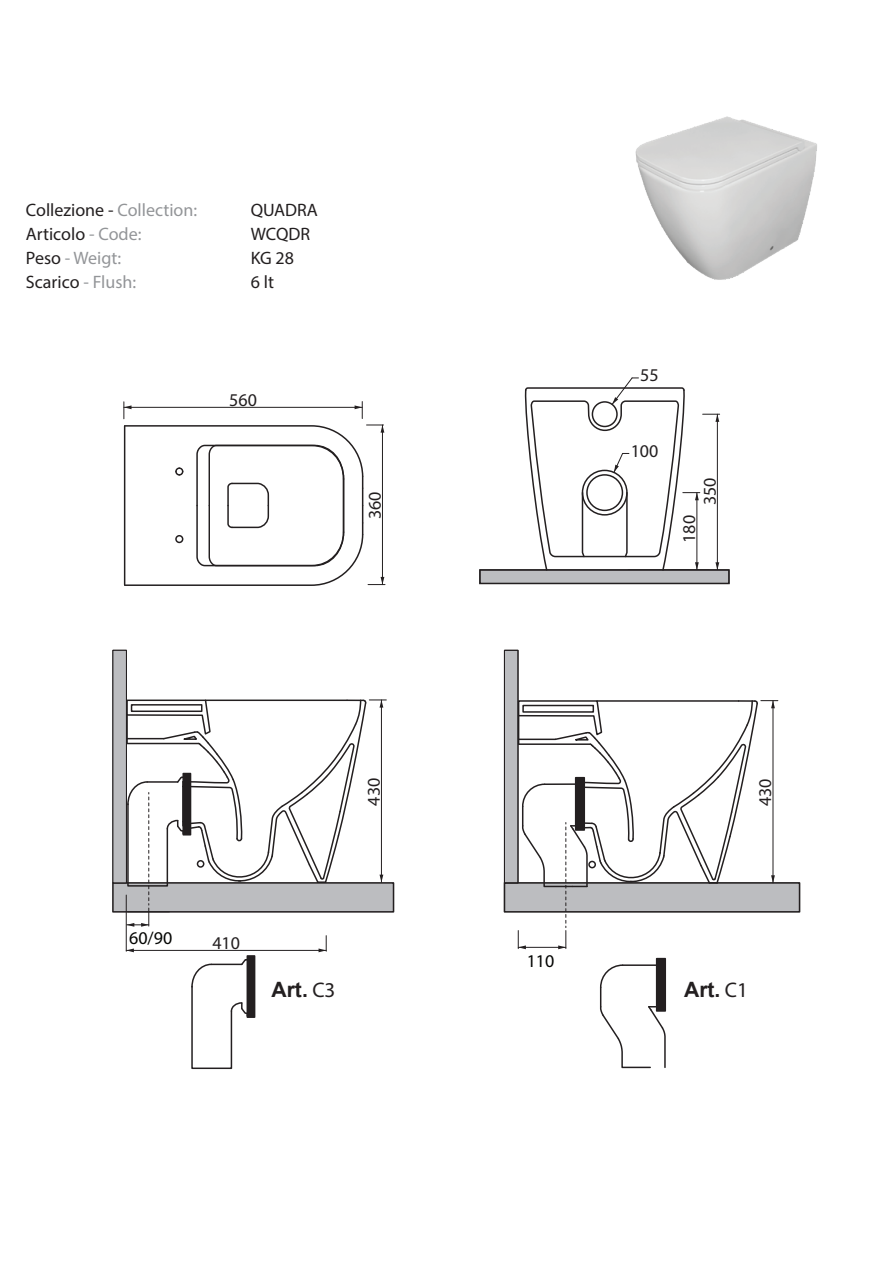
<style>
.page{position:relative;width:893px;height:1263px;background:#fff}
.page>*{position:absolute;margin:0;border:0;box-sizing:border-box;transform-origin:0 0}
.t1{font:700 21.15px "Arial";color:#231f20}
.t2{font:18px/24px "Myriad Pro";color:#231f20}
.t3{font:18px/24px "Myriad Pro";color:#939598}
.t4{font:18px "Myriad Pro";color:#040503}
.s1{color:#231f20}
.s2{color:#939598}
.s3{font-family:"Myriad Pro";font-weight:400}
</style>
<div class="page">
<div style="left:112px;top:882px;width:282px;height:31px;background:#bcbdc0;border:2px solid #231f20"></div>
<img style="left:635px;top:116px;width:182px;height:164px">
<hr style="left:126px;top:895px;width:1px;height:56px;background:#231f20">
<hr style="left:126px;top:950px;width:200px;height:1px;background:#231f20">
<svg style="left:126px;top:948px;width:8px;height:4px"></svg>
<svg style="left:319px;top:936px;width:8px;height:16px"></svg>
<svg style="left:123px;top:401px;width:262px;height:185px"></svg>
<div style="left:479px;top:569px;width:251px;height:15px;background:#bcbdc0"></div>
<div style="left:479px;top:569px;width:250px;height:15px;border:1px solid #231f20"></div>
<svg style="left:524px;top:377px;width:196px;height:195px"></svg>
<div style="left:504px;top:882px;width:296px;height:31px;background:#bcbdc0;border:2px solid #231f20"></div>
<div style="left:504px;top:650px;width:14px;height:233px;background:#bcbdc0"></div>
<div style="left:112px;top:650px;width:15px;height:233px;background:#bcbdc0;border:1px solid #231f20"></div>
<div style="left:504px;top:650px;width:14px;height:233px;border:1px solid #231f20"></div>
<svg style="left:126px;top:699px;width:260px;height:228px"></svg>
<div style="left:182px;top:773px;width:9px;height:62px;background:#231f20;border:2px solid #231f20"></div>
<svg style="left:191px;top:957px;width:56px;height:113px"></svg>
<div style="left:247px;top:955px;width:8px;height:63px;background:#231f20"></div>
<div style="left:656px;top:958px;width:10px;height:54px;background:#231f20"></div>
<svg style="left:600px;top:963px;width:66px;height:106px"></svg>
<svg style="left:517px;top:699px;width:261px;height:250px"></svg>
<p class="t3" style="left:26px;top:198px;width:173px"><span class="s1">Collezione -</span> Collection:<br><span class="s1">Articolo</span> - Code:<br><span class="s1">Peso</span> - Weigt:</p>
<p class="t2" style="left:251px;top:198px;width:69px">QUADRA</p>
<p class="t2" style="left:26px;top:270px;width:112px">Scarico <span class="s2">- Flush:</span></p>
<p class="t2" style="left:251px;top:222px;width:61px">WCQDR<br>KG 28<br>6 lt</p>
<p class="t2" style="left:229px;top:387px;width:29px">560</p>
<p class="t2" style="left:362px;top:519px;width:29px;rotate:-90deg">360</p>
<p class="t2" style="left:361px;top:806px;width:29px;rotate:-90deg">430</p>
<p class="t4" style="left:129px;top:927px;width:45px">60/90</p>
<p class="t2" style="left:212px;top:930px;width:29px">410</p>
<p class="t1" style="left:271px;top:974px;width:65px">Art. <span class="s3">C3</span></p>
<p class="t2" style="left:640px;top:363px;width:20px">55</p>
<p class="t2" style="left:631px;top:438px;width:29px">100</p>
<p class="t2" style="left:677px;top:543px;width:29px;rotate:-90deg">180</p>
<p class="t2" style="left:697px;top:505px;width:29px;rotate:-90deg">350</p>
<p class="t4" style="left:527px;top:950px;width:29px">110</p>
<p class="t2" style="left:753px;top:806px;width:29px;rotate:-90deg">430</p>
<p class="t1" style="left:684px;top:974px;width:65px">Art. <span class="s3">C1</span></p>
</div>
